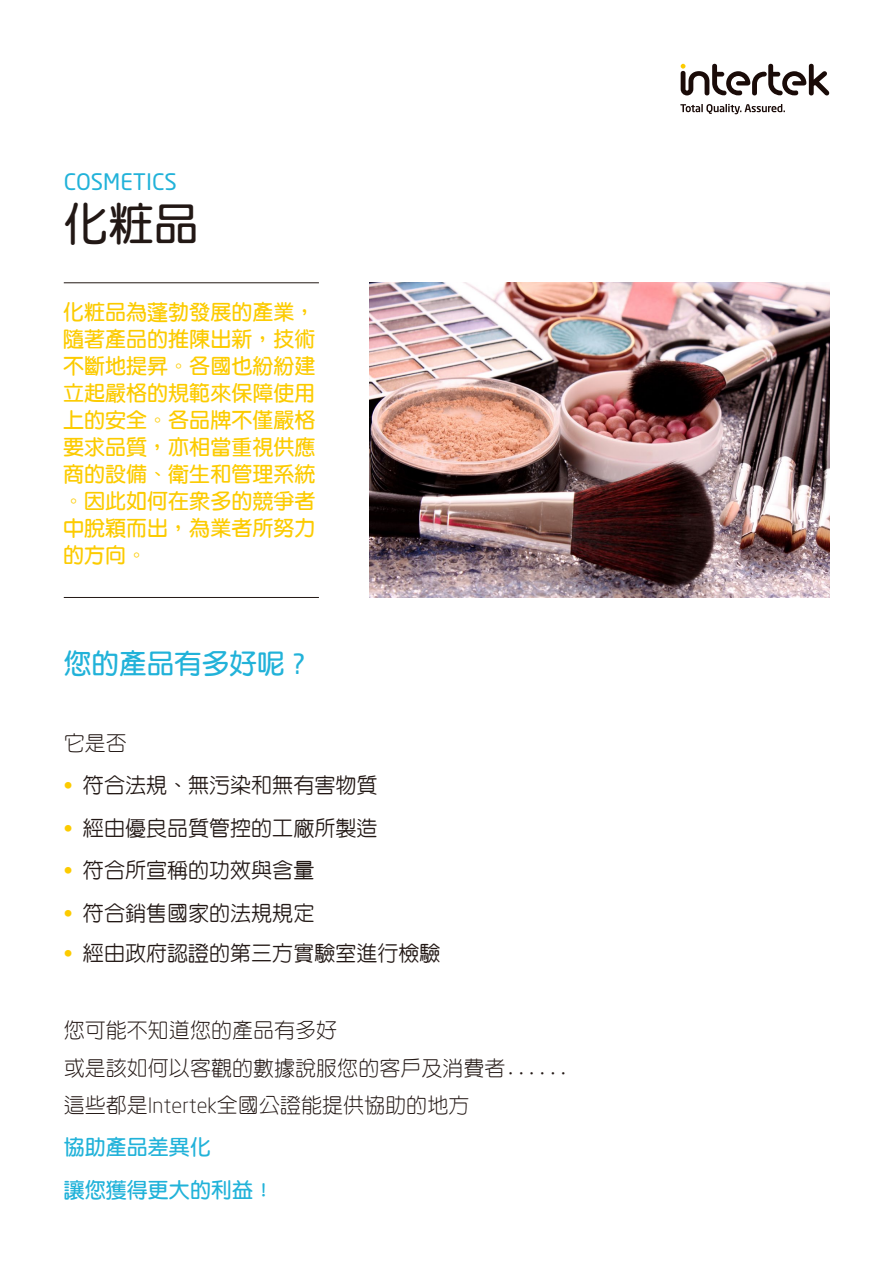
<style>
.page{position:relative;width:893px;height:1263px;background:#fff}
.page>*{position:absolute;margin:0;border:0;box-sizing:border-box;transform-origin:0 0}
.t1{font:700 45px "Yen Round";color:#221815}
.t2{font:700 27.6px "Yen Round";color:#21b2d9}
.t3{font:22.5px "Neo Sans Std";color:#21b2d9}
.t4{font:700 21px/27px "Yen Round";color:#fccb00;text-align:justify}
.t5{font:500 21px/42.8px "Yen Round";color:#221815}
.t6{font:300 21px/37.5px "Yen Round";color:#221714}
.t7{font:700 21px/42.5px "Yen Round";color:#21b2d9}
.t8{font:21px/42.8px "Neo Sans Std";color:#fccb00;text-align:justify}
.t9{font:300 21px "Yen Round";color:#221815}
.s1{font-family:"Neo Sans Std";font-weight:400}
.s2{font-family:"Neo Sans Std";font-weight:400;color:#fccb00}
.s3{font-family:"Neo Sans Std";color:#221815}
</style>
<div class="page">
<img style="left:63px;top:63px;width:767px;height:535px">
<p class="t3" style="left:64px;top:168px;width:114px">COSMETICS</p>
<h1 class="t1" style="left:64px;top:200px;width:136px">化粧品</h1>
<p class="t4" style="left:63px;top:299px;width:254px">化粧品為蓬勃發展的產業，隨著產品的推陳出新，技術不斷地提昇。各國也紛紛建立起嚴格的規範來保障使用上的安全。各品牌不僅嚴格要求品質，亦相當重視供應商的設備、衛生和管理系統。因此如何在眾多的競爭者中脫穎而出，為業者所努力的方向。</p>
<h2 class="t2" style="left:64px;top:649px;width:243px">您的產品有多好呢 <span class="s1">?</span></h2>
<p class="t9" style="left:64px;top:732px;width:65px">它是否</p>
<p class="t5" style="left:83px;top:764px;width:296px">符合法規、無污染和無有害物質經由優良品質管控的工廠所製造符合所宣稱的功效與含量<br>符合銷售國家的法規規定</p>
<p class="t8" style="left:64px;top:764px;width:10px">• • • •</p>
<p class="t5" style="left:64px;top:932px;width:378px"><span class="s2">•</span> 經由政府認證的第三方實驗室進行檢驗</p>
<p class="t6" style="left:64px;top:1012px;width:506px">您可能不知道您的產品有多好<br>或是該如何以客觀的數據說服您的客戶及消費者......這些都是<span class="s3">Intertek</span>全國公證能提供協助的地方</p>
<p class="t7" style="left:64px;top:1126px;width:212px">協助產品差異化<br>讓您獲得更大的利益！</p>
</div>
